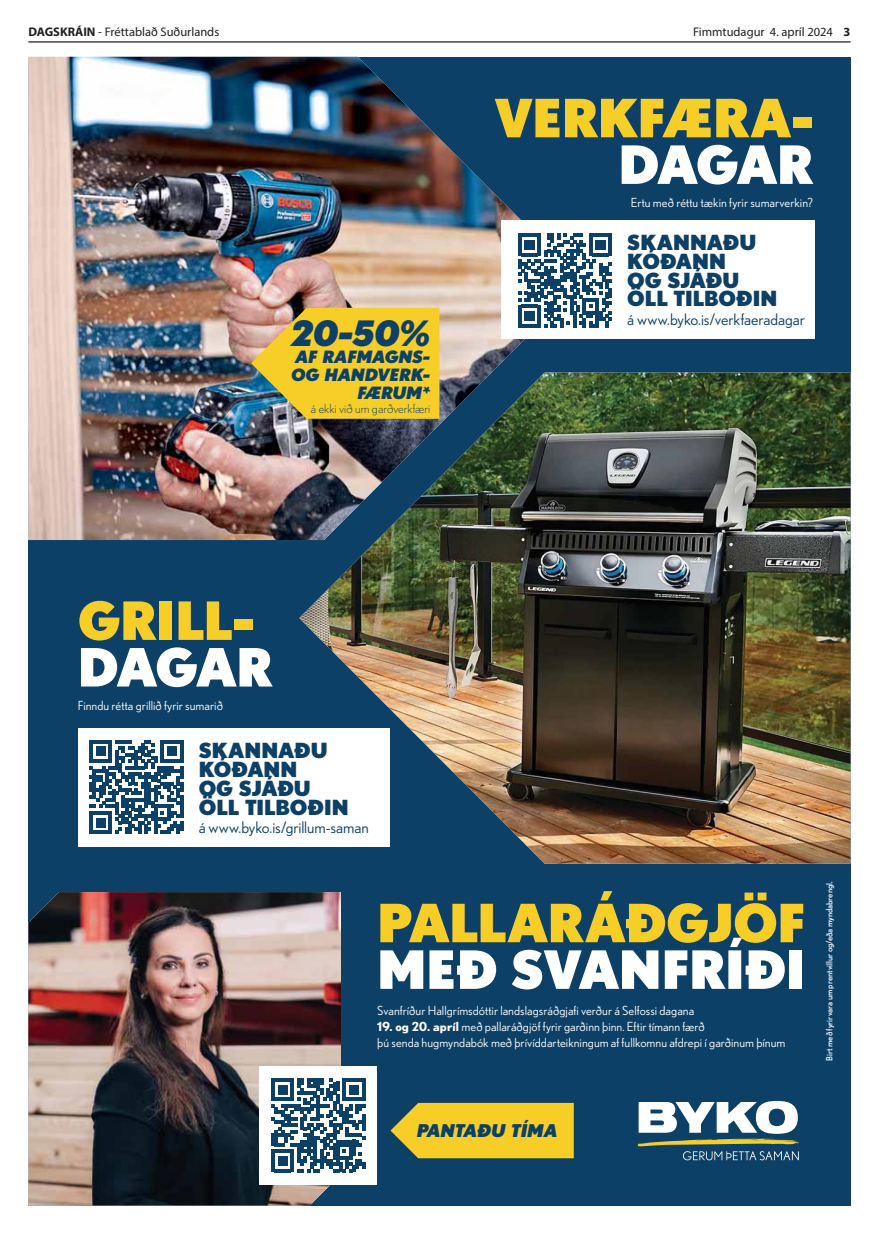
<style>
.page{position:relative;width:886px;height:1241px;background:#fff}
.page>*{position:absolute;margin:0;border:0;box-sizing:border-box;transform-origin:0 0}
.t1{font:900 52.75px "Nobel";letter-spacing:-.01em;color:#f6ce27}
.t2{font:900 52.75px "Nobel";letter-spacing:-.01em;color:#fff}
.t3{font:italic 900 35px "Nobel";color:#0d4066}
.t4{font:900 20.88px/18.8px "Nobel";color:#0d4066}
.t5{font:italic 900 17.62px "Nobel";color:#0d4066}
.t6{font:italic 900 17px/17.8px "Nobel";color:#0d4066;text-align:right}
.t7{font:15.88px "Nobel";letter-spacing:-.005em;color:#0d4066}
.t8{font:12.5px/16px "Nobel";color:#fff}
.t9{font:12.5px "Myriad Pro";color:#231f20}
.t10{font:300 12.5px "Nobel";color:#0d4066}
.t11{font:8.75px "Nobel";color:#fff}
.s1{font-weight:700}
</style>
<div class="page">
<hr style="left:28px;top:41px;width:822px;height:2px;background:#231f20">
<div style="left:28px;top:57px;width:822px;height:1148px;background:#0d4066"></div>
<svg style="left:638px;top:1100px;width:161px;height:60px"></svg>
<img style="left:28px;top:892px;width:313px;height:313px">
<img style="left:299px;top:372px;width:551px;height:491px">
<img style="left:28px;top:57px;width:554px;height:483px">
<div style="left:259px;top:1066px;width:118px;height:118px;background:#fff"></div>
<svg style="left:271px;top:1078px;width:94px;height:93px"></svg>
<svg style="left:390px;top:1102px;width:184px;height:56px;background:#dfc02c"></svg>
<svg style="left:251px;top:308px;width:188px;height:111px;background:#e5c337"></svg>
<div style="left:78px;top:728px;width:311px;height:118px;background:#fff"></div>
<svg style="left:89px;top:740px;width:94px;height:93px"></svg>
<div style="left:501px;top:220px;width:314px;height:118px;background:#fff"></div>
<svg style="left:518px;top:233px;width:94px;height:94px"></svg>
<p class="t9" style="left:28px;top:27px;width:192px"><span class="s1">DAGSKRÁIN</span> - Fréttablað Suðurlands</p>
<p class="t9" style="left:693px;top:27px;width:159px">Fimmtudagur 4. apríl 2024 <span class="s1">3</span></p>
<h2 class="t3" style="left:292px;top:320px;width:140px">20-50%</h2>
<h3 class="t6" style="left:291px;top:350px;width:140px">AF RAFMAGNS-<br>OG HANDVERK-<br>FÆRUM*</h3>
<p class="t10" style="left:311px;top:401px;width:121px">á ekki við um garðverkfæri</p>
<h1 class="t1" style="left:494px;top:99px;width:320px">VERKFÆRA-</h1>
<h1 class="t2" style="left:618px;top:145px;width:196px">DAGAR</h1>
<p class="t8" style="left:631px;top:195px;width:184px">Ertu með réttu tækin fyrir sumarverkin?</p>
<h3 class="t4" style="left:627px;top:235px;width:152px">SKANNAÐU<br>KÓÐANN<br>OG SJÁÐU<br>ÖLL TILBOÐIN</h3>
<p class="t7" style="left:627px;top:312px;width:179px">á www.byko.is/verkfaeradagar</p>
<h1 class="t1" style="left:78px;top:601px;width:178px">GRILL-</h1>
<h1 class="t2" style="left:78px;top:648px;width:196px">DAGAR</h1>
<p class="t8" style="left:78px;top:697px;width:147px">Finndu rétta grillið fyrir sumarið</p>
<h3 class="t4" style="left:199px;top:743px;width:152px">SKANNAÐU<br>KÓÐANN<br>OG SJÁÐU<br>ÖLL TILBOÐIN</h3>
<p class="t7" style="left:199px;top:820px;width:172px">á www.byko.is/grillum-saman</p>
<h1 class="t1" style="left:377px;top:903px;width:430px">PALLARÁÐGJÖF</h1>
<h1 class="t2" style="left:377px;top:950px;width:430px">MEÐ SVANFRÍÐI</h1>
<p class="t8" style="left:377px;top:1003px;width:318px">Svanfríður Hallgrímsdóttir landslagsráðgjafi verður á Selfossi dagana</p>
<p class="t8" style="left:377px;top:1019px;width:410px"><span class="s1">19. og 20. apríl</span> með pallaráðgjöf fyrir garðinn þinn. Eftir tímann færð<br>þú senda hugmyndabók með þrívíddarteikningum af fullkomnu afdrepi í garðinum þínum</p>
<p class="t11" style="left:825px;top:1060px;width:181px;rotate:-90deg">Birt með fyrirvara um prentvillur og/eða myndabrengl.</p>
<h3 class="t5" style="left:417px;top:1123px;width:142px">PANTAÐU TÍMA</h3>
</div>
